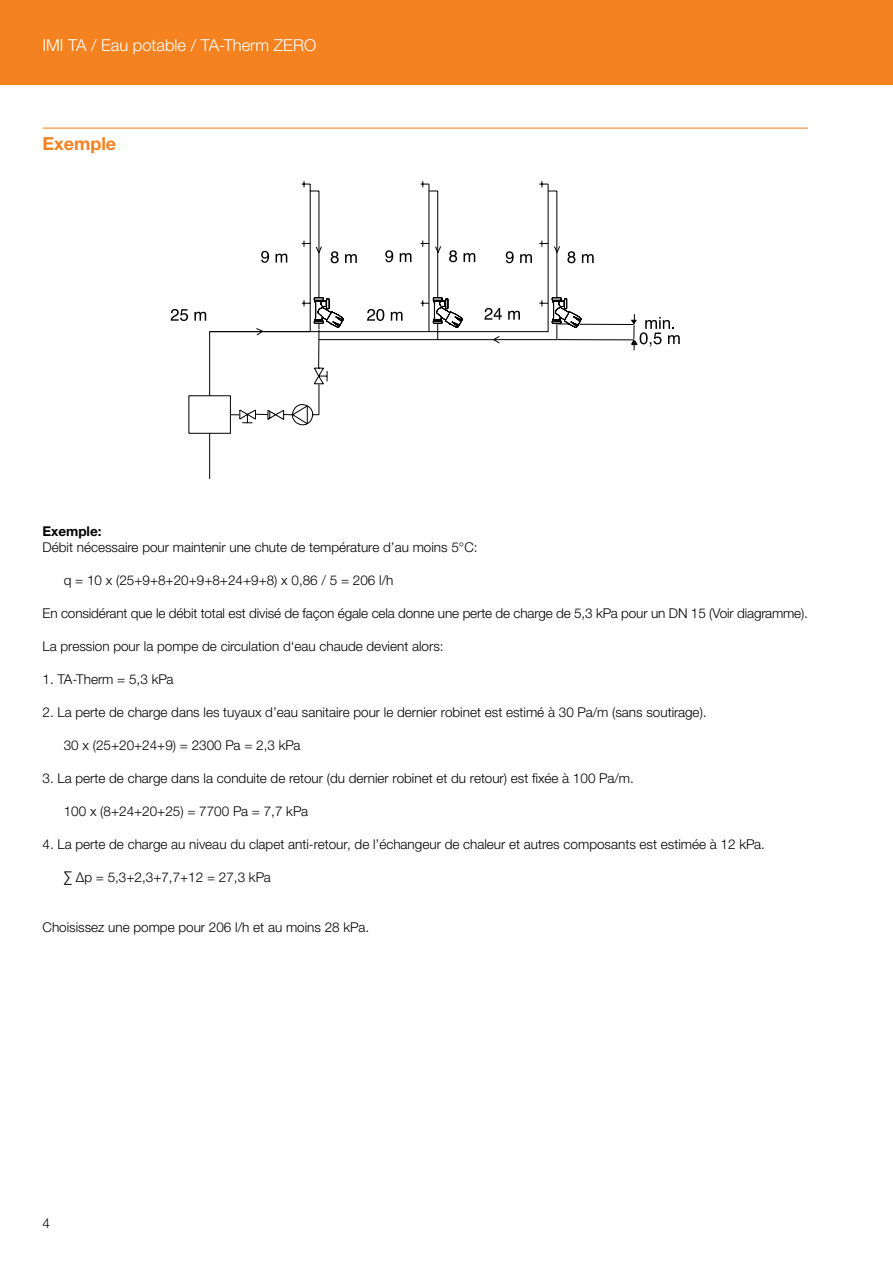
<style>
.page{position:relative;width:893px;height:1263px;background:#fff}
.page>*{position:absolute;margin:0;border:0;box-sizing:border-box;transform-origin:0 0}
.t1{font:700 18px "Helvetica Neue LTW1 G";color:#f58220}
.t2{font:300 16.5px "Helvetica Neue LTW1 G";color:#fff}
.t3{font:300 13.5px "Helvetica Neue LTW1 G";color:#000}
.t4{font:700 13.5px "Helvetica Neue LTW1 G";color:#000}
</style>
<div class="page">
<div style="left:0;top:0;width:893px;height:85px;background:#f58220"></div>
<hr style="left:43px;top:128px;width:765px;height:1px;background:#f58220">
<svg style="left:188px;top:181px;width:394px;height:298px"></svg>
<svg style="left:315px;top:246px;width:7px;height:8px"></svg>
<svg style="left:553px;top:245px;width:8px;height:9px"></svg>
<svg style="left:434px;top:245px;width:8px;height:9px"></svg>
<svg style="left:492px;top:335px;width:8px;height:9px"></svg>
<svg style="left:255px;top:327px;width:9px;height:9px"></svg>
<svg style="left:261px;top:251px;width:8px;height:12px"></svg>
<svg style="left:276px;top:254px;width:11px;height:9px"></svg>
<svg style="left:385px;top:250px;width:8px;height:12px"></svg>
<svg style="left:400px;top:253px;width:11px;height:9px"></svg>
<svg style="left:506px;top:251px;width:8px;height:12px"></svg>
<svg style="left:520px;top:254px;width:12px;height:9px"></svg>
<svg style="left:331px;top:251px;width:8px;height:12px"></svg>
<svg style="left:345px;top:254px;width:12px;height:9px"></svg>
<svg style="left:449px;top:250px;width:8px;height:12px"></svg>
<svg style="left:464px;top:253px;width:11px;height:9px"></svg>
<svg style="left:567px;top:251px;width:8px;height:12px"></svg>
<svg style="left:582px;top:254px;width:12px;height:9px"></svg>
<svg style="left:171px;top:309px;width:17px;height:12px"></svg>
<svg style="left:194px;top:312px;width:12px;height:9px"></svg>
<svg style="left:367px;top:309px;width:17px;height:12px"></svg>
<svg style="left:391px;top:312px;width:12px;height:9px"></svg>
<svg style="left:484px;top:308px;width:18px;height:12px"></svg>
<svg style="left:508px;top:311px;width:12px;height:9px"></svg>
<hr style="left:558px;top:339px;width:76px;height:1px;background:#000">
<hr style="left:580px;top:324px;width:54px;height:1px;background:#000">
<svg style="left:558px;top:324px;width:12px;height:1px"></svg>
<svg style="left:630px;top:314px;width:50px;height:36px"></svg>
<p class="t2" style="left:43px;top:35px;width:275px">IMI TA / Eau potable / TA-Therm ZERO</p>
<h1 class="t1" style="left:43px;top:132px;width:75px">Exemple</h1>
<p class="t4" style="left:43px;top:523px;width:61px">Exemple:</p>
<p class="t3" style="left:43px;top:539px;width:437px">Débit nécessaire pour maintenir une chute de température d’au moins 5°C:</p>
<p class="t3" style="left:64px;top:572px;width:331px">q = 10 x (25+9+8+20+9+8+24+9+8) x 0,86 / 5 = 206 l/h</p>
<p class="t3" style="left:43px;top:605px;width:767px">En considérant que le débit total est divisé de façon égale cela donne une perte de charge de 5,3 kPa pour un DN 15 (Voir diagramme).</p>
<p class="t3" style="left:43px;top:638px;width:403px">La pression pour la pompe de circulation d‘eau chaude devient alors:</p>
<p class="t3" style="left:43px;top:671px;width:132px">1. TA-Therm = 5,3 kPa</p>
<p class="t3" style="left:43px;top:704px;width:666px">2. La perte de charge dans les tuyaux d’eau sanitaire pour le dernier robinet est estimé à 30 Pa/m (sans soutirage).</p>
<p class="t3" style="left:64px;top:737px;width:238px">30 x (25+20+24+9) = 2300 Pa = 2,3 kPa</p>
<p class="t3" style="left:43px;top:770px;width:593px">3. La perte de charge dans la conduite de retour (du dernier robinet et du retour) est fixée à 100 Pa/m.</p>
<p class="t3" style="left:64px;top:803px;width:246px">100 x (8+24+20+25) = 7700 Pa = 7,7 kPa</p>
<p class="t3" style="left:43px;top:836px;width:724px">4. La perte de charge au niveau du clapet anti-retour, de l’échangeur de chaleur et autres composants est estimée à 12 kPa.</p>
<p class="t3" style="left:64px;top:869px;width:209px">∑ Δp = 5,3+2,3+7,7+12 = 27,3 kPa</p>
<p class="t3" style="left:43px;top:919px;width:328px">Choisissez une pompe pour 206 l/h et au moins 28 kPa.</p>
<p class="t3" style="left:43px;top:1215px;width:9px">4</p>
</div>
